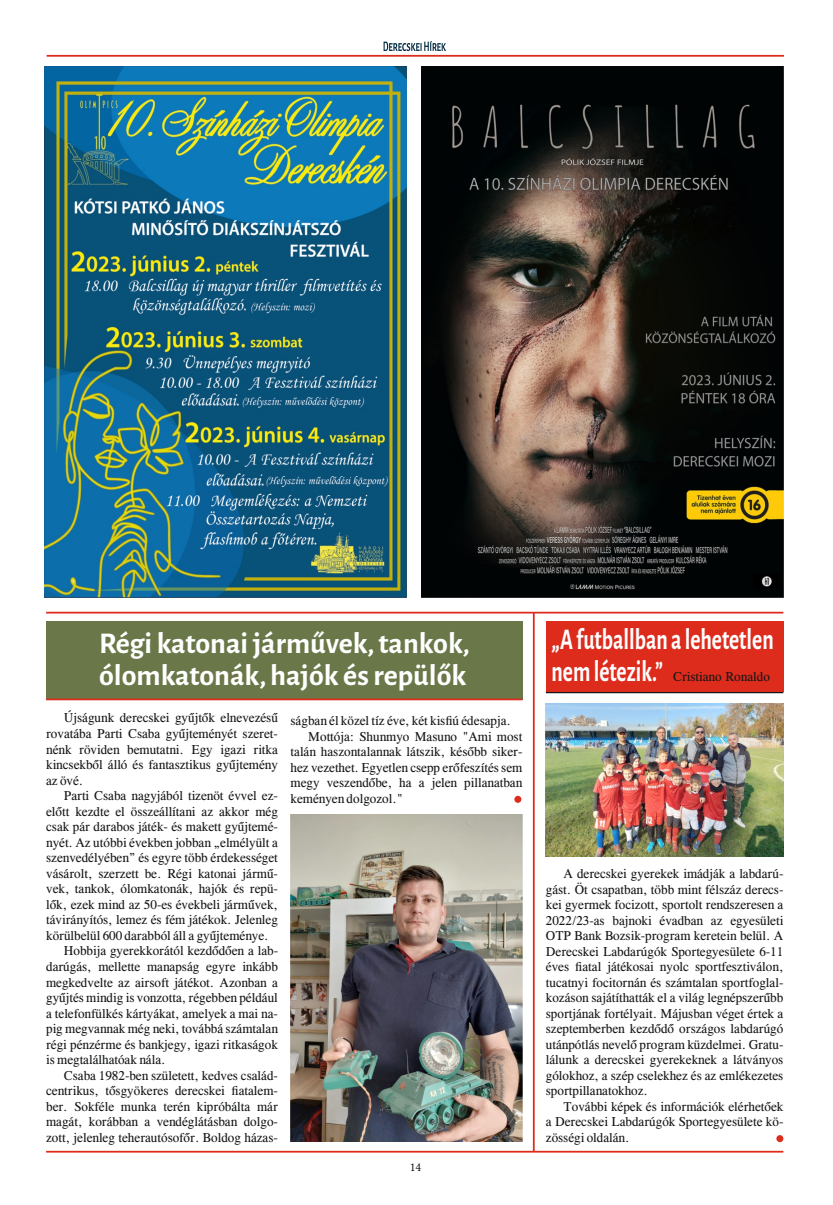
<style>
.page{position:relative;width:833px;height:1205px;background:#fff}
.page>*{position:absolute;margin:0;border:0;box-sizing:border-box;transform-origin:0 0}
.t1{font:700 30px/31.9px "Alegreya Sans";color:#fff}
.t2{font:700 30px/31.9px "Alegreya Sans";color:#fff;scale:.72 1}
.t3{font:13.12px/15.5px "CG Times";color:#151616;text-align:justify}
.t4{font:12.5px "Linux Libertine G";color:#151616}
</style>
<div class="page">
<hr style="left:46px;top:1151px;width:737px;height:1px;background:#dd2b1c">
<hr style="left:533px;top:613px;width:1px;height:538px;background:#dd2b1c">
<hr style="left:47px;top:55px;width:737px;height:2px;background:#dd2b1c">
<svg style="left:383px;top:41px;width:63px;height:10px"></svg>
<img style="left:422px;top:67px;width:361px;height:530px">
<img style="left:44px;top:67px;width:363px;height:530px">
<hr style="left:46px;top:612px;width:737px;height:1px;background:#dd2b1c">
<div style="left:46px;top:621px;width:476px;height:78px;background:#6a7849"></div>
<hr style="left:46px;top:698px;width:476px;height:2px;background:#dd2b1c">
<hr style="left:546px;top:691px;width:237px;height:2px;background:#151616">
<img style="left:290px;top:814px;width:232px;height:327px">
<img style="left:546px;top:703px;width:237px;height:153px">
<div style="left:776px;top:1135px;width:7px;height:7px;background:#dd2b1c;border-radius:50%"></div>
<div style="left:514px;top:796px;width:7px;height:7px;background:#dd2b1c;border-radius:50%"></div>
<div style="left:546px;top:621px;width:237px;height:71px;background:#dd2b1c"></div>
<h1 class="t1" style="left:99px;top:628px;width:372px">Régi katonai járművek, tankok, ólomkatonák, hajók és repülők</h1>
<h1 class="t2" style="left:551px;top:624px;width:310px">„A futballban a lehetetlen nem létezik.”</h1>
<p class="t3" style="left:673px;top:670px;width:98px">Cristiano Ronaldo</p>
<p class="t3" style="left:46px;top:711px;width:233px;text-indent:18px">Újságunk derecskei gyűjtők elnevezésű rovatába Parti Csaba gyűjteményét szeret&shy;nénk röviden bemutatni. Egy igazi ritka kincsekből álló és fantasztikus gyűjtemény az övé.</p>
<p class="t3" style="left:64px;top:789px;width:215px">Parti Csaba nagyjából tizenöt évvel ez-</p>
<p class="t3" style="left:46px;top:805px;width:233px">előtt kezdte el összeállítani az akkor még</p>
<p class="t3" style="left:46px;top:820px;width:233px">csak pár darabos játék- és makett gyűjtemé-</p>
<p class="t3" style="left:46px;top:836px;width:233px">nyét. Az utóbbi években jobban „elmélyült a</p>
<p class="t3" style="left:46px;top:851px;width:233px">szenvedélyében” és egyre több érdekességet</p>
<p class="t3" style="left:46px;top:867px;width:233px">vásárolt, szerzett be. Régi katonai jármű-</p>
<p class="t3" style="left:46px;top:882px;width:233px">vek, tankok, ólomkatonák, hajók és repü-</p>
<p class="t3" style="left:46px;top:898px;width:233px">lők, ezek mind az 50-es évekbeli járművek,</p>
<p class="t3" style="left:46px;top:913px;width:233px">távirányítós, lemez és fém játékok. Jelenleg</p>
<p class="t3" style="left:46px;top:929px;width:224px">körülbelül 600 darabból áll a gyűjteménye.</p>
<p class="t3" style="left:64px;top:944px;width:216px">Hobbija gyerekkorától kezdődően a lab-</p>
<p class="t3" style="left:46px;top:960px;width:233px">darúgás, mellette manapság egyre inkább</p>
<p class="t3" style="left:46px;top:975px;width:233px">megkedvelte az airsoft játékot. Azonban a</p>
<p class="t3" style="left:46px;top:991px;width:233px">gyűjtés mindig is vonzotta, régebben például</p>
<p class="t3" style="left:46px;top:1006px;width:233px">a telefonfülkés kártyákat, amelyek a mai na-</p>
<p class="t3" style="left:46px;top:1022px;width:233px">pig megvannak még neki, továbbá számtalan</p>
<p class="t3" style="left:46px;top:1038px;width:233px">régi pénzérme és bankjegy, igazi ritkaságok</p>
<p class="t3" style="left:46px;top:1053px;width:121px">is megtalálhatóak nála.</p>
<p class="t3" style="left:64px;top:1069px;width:215px">Csaba 1982-ben született, kedves család-</p>
<p class="t3" style="left:46px;top:1084px;width:233px">centrikus, tősgyökeres derecskei fiatalem-</p>
<p class="t3" style="left:46px;top:1100px;width:233px">ber. Sokféle munka terén kipróbálta már</p>
<p class="t3" style="left:46px;top:1115px;width:233px">magát, korábban a vendéglátásban dolgo-</p>
<p class="t3" style="left:46px;top:1131px;width:233px">zott, jelenleg teherautósofőr. Boldog házas-</p>
<p class="t3" style="left:290px;top:714px;width:222px">ságban él közel tíz éve, két kisfiú édesapja.</p>
<p class="t3" style="left:308px;top:730px;width:215px">Mottója: Shunmyo Masuno "Ami most</p>
<p class="t3" style="left:290px;top:745px;width:233px">talán haszontalannak látszik, később siker-</p>
<p class="t3" style="left:290px;top:761px;width:233px">hez vezethet. Egyetlen csepp erőfeszítés sem</p>
<p class="t3" style="left:290px;top:776px;width:233px">megy veszendőbe, ha a jelen pillanatban</p>
<p class="t3" style="left:290px;top:792px;width:114px">keményen dolgozol."</p>
<p class="t4" style="left:410px;top:1160px;width:13px">14</p>
<p class="t3" style="left:546px;top:867px;width:239px;text-indent:18px">A derecskei gyerekek imádják a labdarú&shy;gást. Öt csapatban, több mint félszáz derecs&shy;kei gyermek focizott, sportolt rendszeresen a 2022/23-as bajnoki évadban az egyesületi OTP Bank Bozsik-program keretein belül. A Derecskei Labdarúgók Sportegyesülete 6-11 éves fiatal játékosai nyolc sportfesztiválon, tucatnyi focitornán és számtalan sportfoglal&shy;kozáson sajátíthatták el a világ legnépszerűbb sportjának fortélyait. Májusban véget értek a szeptemberben kezdődő országos labdarúgó utánpótlás nevelő program küzdelmei. Gratu&shy;lálunk a derecskei gyerekeknek a látványos gólokhoz, a szép cselekhez és az emlékezetes sportpillanatokhoz.</p>
<p class="t3" style="left:546px;top:1100px;width:239px;text-indent:18px">További képek és információk elérhetőek a Derecskei Labdarúgók Sportegyesülete kö&shy;zösségi oldalán.</p>
</div>
